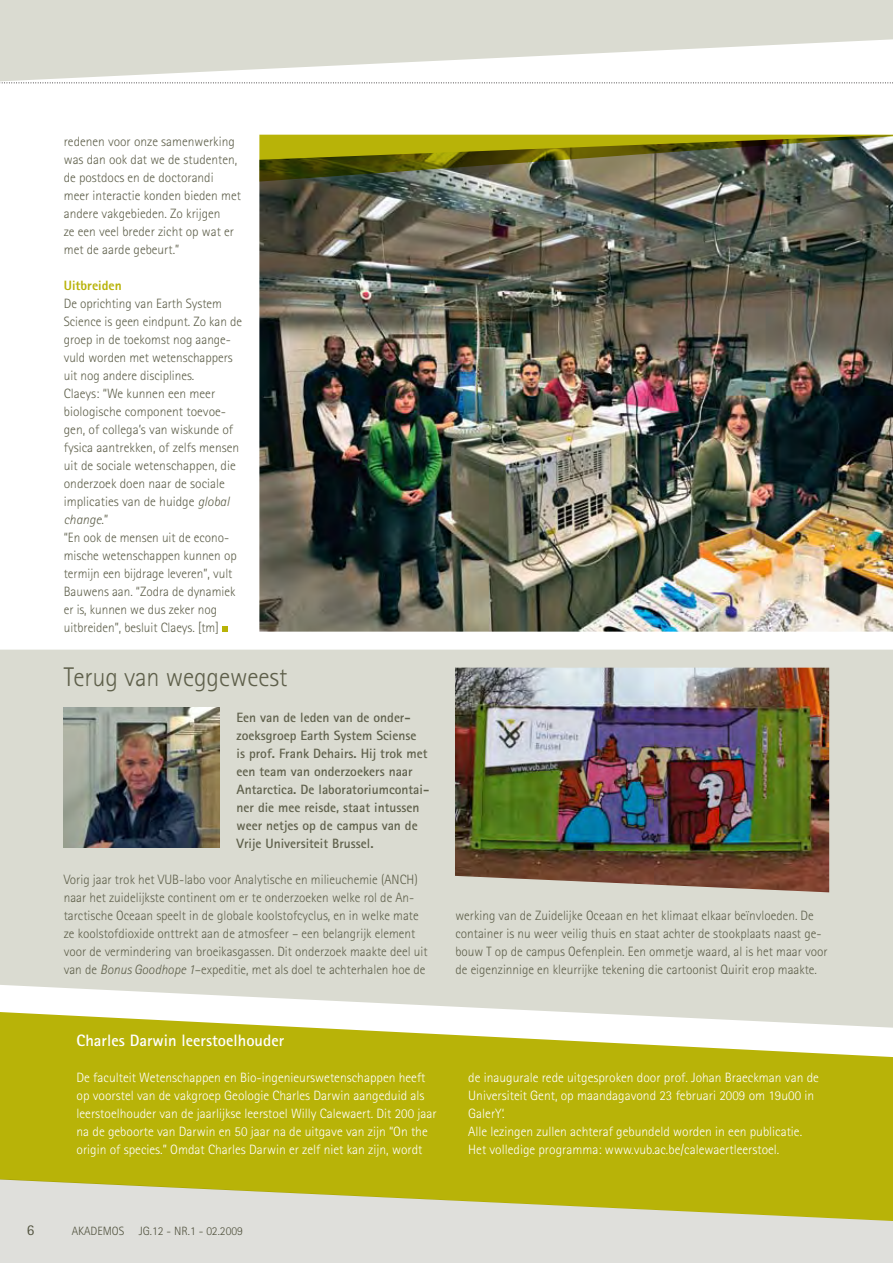
<style>
.page{position:relative;width:893px;height:1263px;background:#fff}
.page>*{position:absolute;margin:0;border:0;box-sizing:border-box;transform-origin:0 0}
.t1{font:300 27px "Rotis Sans Serif";letter-spacing:-.005em;color:#5f604b}
.t2{font:700 16.5px "Rotis Sans Serif";color:#fff}
.t3{font:15px "Rotis Sans Serif";color:#5f604b}
.t4{font:300 13.5px/18px "Rotis Sans Serif";color:#5f604b}
.t5{font:300 13.5px/18px "Rotis Sans Serif";color:#fff}
.t6{font:700 13.5px/18px "Rotis Sans Serif";color:#5f604b}
.t7{font:800 13.5px "Rotis Sans Serif";color:#b8b308}
.t8{font:300 12px "Rotis Sans Serif";color:#5f604b}
.s1{font-style:italic}
</style>
<div class="page">
<div style="left:0;top:1028px;width:893px;height:150px;background:#b8b308"></div>
<svg style="left:0;top:650px;width:893px;height:378px;background:#dcdcd1"></svg>
<svg style="left:222px;top:626px;width:6px;height:6px"></svg>
<svg style="left:0;top:1178px;width:893px;height:85px;background:#d4d3a3"></svg>
<svg style="left:0;top:0;width:893px;height:81px;fill:#dadbd1"></svg>
<svg style="left:1px;top:83px;width:892px;height:1px"></svg>
<img style="left:455px;top:668px;width:374px;height:224px">
<img style="left:64px;top:708px;width:155px;height:140px">
<img style="left:259px;top:182px;width:634px;height:450px">
<img style="left:259px;top:135px;width:634px;height:47px">
<p class="t4" style="left:64px;top:132px;width:179px">redenen voor onze samenwerking was dan ook dat we de studenten, de postdocs en de doctorandi meer interactie konden bieden met andere vakgebieden. Zo krijgen<br>ze een veel breder zicht op wat er met de aarde gebeurt.”</p>
<p class="t7" style="left:64px;top:276px;width:59px">Uitbreiden</p>
<p class="t4" style="left:64px;top:294px;width:180px">De oprichting van Earth System<br>Science is geen eindpunt. Zo kan de groep in de toekomst nog aange&shy;vuld worden met wetenschappers uit nog andere disciplines.<br>Claeys: “We kunnen een meer biologische component toevoe&shy;gen, of collega’s van wiskunde of fysica aantrekken, of zelfs mensen uit de sociale wetenschappen, die onderzoek doen naar de sociale implicaties van de huidge <span class="s1">global change</span>.”<br>“En ook de mensen uit de econo&shy;mische wetenschappen kunnen op termijn een bijdrage leveren”, vult<br>Bauwens aan. “Zodra de dynamiek er is, kunnen we dus zeker nog uitbreiden”, besluit Claeys. [tm]</p>
<h1 class="t1" style="left:64px;top:661px;width:225px">Terug van weggeweest</h1>
<p class="t6" style="left:237px;top:708px;width:194px">Een van de leden van de onder&shy;zoeksgroep Earth System Sciense<br>is prof. Frank Dehairs. Hij trok met een team van onderzoekers naar<br>Antarctica. De laboratoriumcontai&shy;ner die mee reisde, staat intussen weer netjes op de campus van de<br>Vrije Universiteit Brussel.</p>
<p class="t4" style="left:64px;top:870px;width:365px">Vorig jaar trok het VUB-labo voor Analytische en milieuchemie (ANCH) naar het zuidelijkste continent om er te onderzoeken welke rol de An&shy;tarctische Oceaan speelt in de globale koolstofcyclus, en in welke mate ze koolstofdioxide onttrekt aan de atmosfeer – een belangrijk element voor de vermindering van broeikasgassen. Dit onderzoek maakte deel uit van de <span class="s1">Bonus Goodhope 1</span>–expeditie, met als doel te achterhalen hoe de</p>
<p class="t4" style="left:455px;top:906px;width:374px">werking van de Zuidelijke Oceaan en het klimaat elkaar beïnvloeden. De container is nu weer veilig thuis en staat achter de stookplaats naast ge&shy;bouw T op de campus Oefenplein. Een ommetje waard, al is het maar voor de eigenzinnige en kleurrijke tekening die cartoonist Quirit erop maakte.</p>
<p class="t2" style="left:77px;top:1030px;width:209px">Charles Darwin leerstoelhouder</p>
<p class="t5" style="left:77px;top:1068px;width:362px">De faculteit Wetenschappen en Bio-ingenieurswetenschappen heeft op voorstel van de vakgroep Geologie Charles Darwin aangeduid als leerstoelhouder van de jaarlijkse leerstoel Willy Calewaert. Dit 200 jaar na de geboorte van Darwin en 50 jaar na de uitgave van zijn “On the origin of species.” Omdat Charles Darwin er zelf niet kan zijn, wordt</p>
<p class="t5" style="left:468px;top:1068px;width:352px">de inaugurale rede uitgesproken door prof. Johan Braeckman van de Universiteit Gent, op maandagavond 23 februari 2009 om 19u00 in GalerY‘.<br>Alle lezingen zullen achteraf gebundeld worden in een publicatie.<br>Het volledige programma: www.vub.ac.be/calewaertleerstoel.</p>
<p class="t3" style="left:27px;top:1221px;width:9px">6</p>
<p class="t8" style="left:72px;top:1224px;width:173px">Akademos JG.12 - NR.1 - 02.2009</p>
</div>
